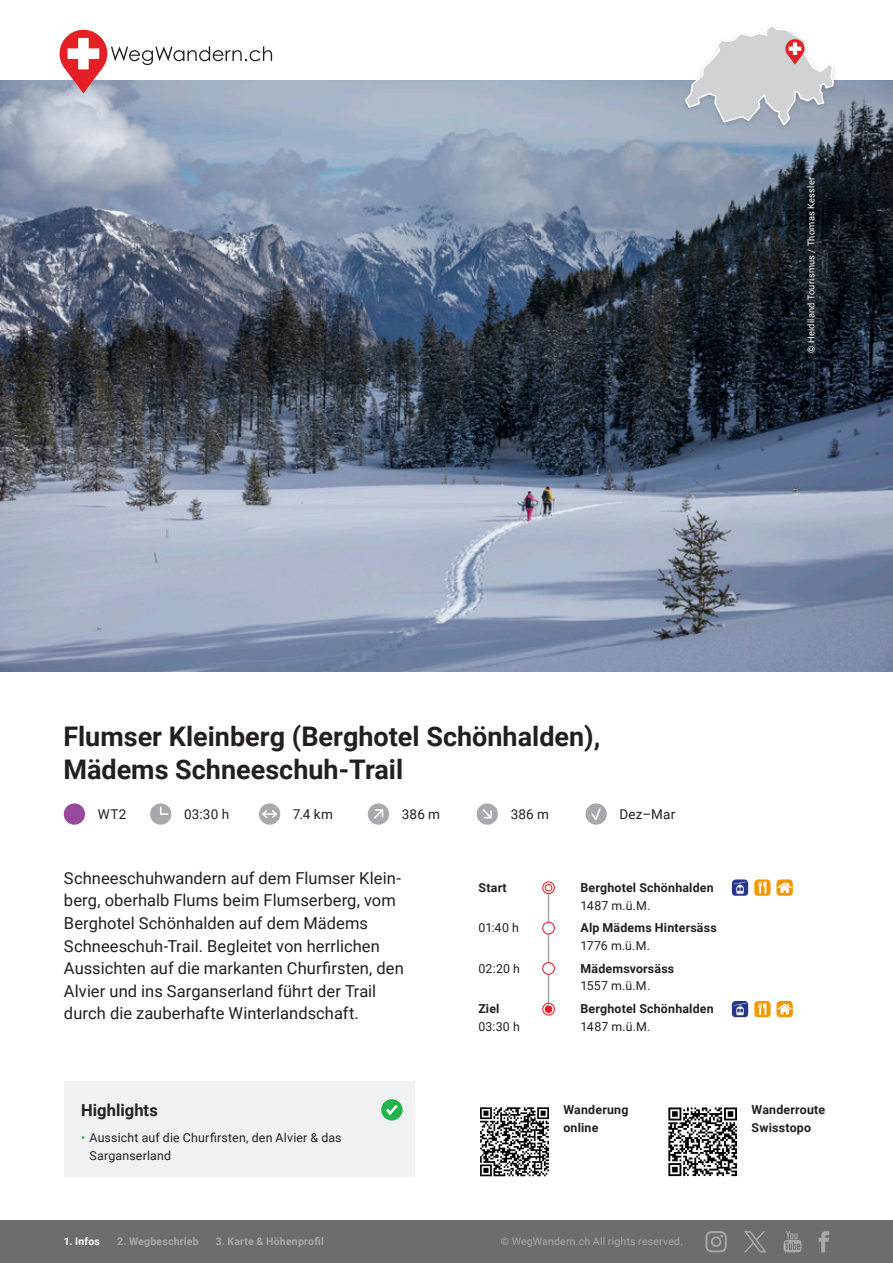
<style>
.page{position:relative;width:893px;height:1263px;background:#fff}
.page>*{position:absolute;margin:0;border:0;box-sizing:border-box;transform-origin:0 0}
._01_titel{font:700 27px/33px "Roboto";color:#231f20}
._03_einleitung{font:16.5px/22.5px "Roboto";letter-spacing:.005em;color:#231f20}
._04_titel_klein{font:700 16.5px "Roboto";letter-spacing:.005em;color:#231f20}
._02_angaben{font:13.5px "Roboto";letter-spacing:.01em;color:#231f20}
._07_routenverlauf{font:700 12.3px/17.7px "Roboto";letter-spacing:.015em;color:#231f20}
._07_routenverlauf-2{font:12.3px/17.5px "Roboto";letter-spacing:.015em;color:#231f20}
._10_text_klein{font:700 12.3px/17.5px "Roboto";letter-spacing:.015em;color:#231f20}
.t1{font:700 10.5px "Roboto";letter-spacing:.025em;color:#a8a9ad}
.t2{font:10.5px "Roboto";letter-spacing:.02em;color:#a8a9ad}
.t3{font:700 10.5px "Roboto";letter-spacing:.02em;color:#fff}
._04_titel_klein-2{font:9.3px "Roboto";letter-spacing:.025em;color:#fff}
.s1{font-weight:400}
.s2{color:#23b24b}
</style>
<div class="page">
<div style="left:0;top:1220px;width:893px;height:43px;background:#6c6d70"></div>
<svg style="left:705px;top:1231px;width:22px;height:21px"></svg>
<svg style="left:783px;top:1231px;width:19px;height:21px"></svg>
<svg style="left:819px;top:1231px;width:10px;height:21px"></svg>
<svg style="left:744px;top:1231px;width:22px;height:21px"></svg>
<img style="left:0;top:81px;width:893px;height:591px">
<div style="left:808px;top:177px;width:8px;height:177px;background:#231f20;opacity:.75"></div>
<hr style="left:548px;top:886px;width:1px;height:121px;background:#a8a9ad">
<div style="left:64px;top:803px;width:21px;height:22px;background:#98499b;border-radius:50%"></div>
<div style="left:150px;top:803px;width:21px;height:22px;background:#a8a9ad;border-radius:50%"></div>
<svg style="left:160px;top:806px;width:8px;height:9px"></svg>
<div style="left:259px;top:803px;width:21px;height:22px;background:#a8a9ad;border-radius:50%"></div>
<svg style="left:262px;top:810px;width:15px;height:8px"></svg>
<div style="left:368px;top:803px;width:21px;height:22px;background:#a8a9ad;border-radius:50%"></div>
<svg style="left:374px;top:809px;width:9px;height:9px"></svg>
<div style="left:477px;top:803px;width:21px;height:22px;background:#a8a9ad;border-radius:50%"></div>
<svg style="left:482px;top:809px;width:10px;height:9px"></svg>
<div style="left:585px;top:803px;width:22px;height:22px;background:#a8a9ad;border-radius:50%"></div>
<svg style="left:591px;top:808px;width:10px;height:12px"></svg>
<svg style="left:543px;top:882px;width:11px;height:11px"></svg>
<div style="left:542px;top:881px;width:13px;height:13px;border:1px solid #e41f25;border-radius:50%"></div>
<div style="left:545px;top:884px;width:7px;height:7px;border:1px solid #e41f25;border-radius:50%"></div>
<svg style="left:732px;top:879px;width:16px;height:17px"></svg>
<svg style="left:754px;top:879px;width:39px;height:17px"></svg>
<div style="left:543px;top:922px;width:11px;height:12px;background:#fff;border-radius:50%"></div>
<div style="left:542px;top:922px;width:13px;height:12px;border:1px solid #e41f25;border-radius:50%"></div>
<div style="left:543px;top:962px;width:11px;height:12px;background:#fff;border-radius:50%"></div>
<div style="left:542px;top:962px;width:13px;height:13px;border:1px solid #e41f25;border-radius:50%"></div>
<svg style="left:543px;top:1003px;width:11px;height:12px"></svg>
<div style="left:542px;top:1003px;width:13px;height:12px;border:1px solid #e41f25;border-radius:50%"></div>
<div style="left:545px;top:1006px;width:7px;height:6px;background:#e41f25;border-radius:50%"></div>
<div style="left:545px;top:1005px;width:7px;height:8px;border:1px solid #e41f25;border-radius:50%"></div>
<svg style="left:732px;top:1001px;width:16px;height:16px"></svg>
<svg style="left:754px;top:1001px;width:39px;height:16px"></svg>
<svg style="left:480px;top:1176px;width:66px;height:1px"></svg>
<svg style="left:480px;top:1107px;width:69px;height:69px"></svg>
<svg style="left:668px;top:1176px;width:69px;height:1px"></svg>
<svg style="left:668px;top:1107px;width:69px;height:69px"></svg>
<div style="left:64px;top:1082px;width:351px;height:95px;background:#f0f1f2"></div>
<div style="left:381px;top:1099px;width:21px;height:21px;background:#23b24b;border-radius:50%"></div>
<svg style="left:386px;top:1105px;width:12px;height:10px"></svg>
<svg style="left:57px;top:29px;width:215px;height:65px"></svg>
<div style="left:681px;top:22px;width:157px;height:109px;background:#231f20;opacity:.15"></div>
<svg style="left:684px;top:24px;width:151px;height:103px"></svg>
<p class="_04_titel_klein-2" style="left:805px;top:353px;width:177px;rotate:-90deg">© Heidiland Tourismus / Thomas Kessler</p>
<p class="_01_titel" style="left:63px;top:719px;width:539px">Flumser Kleinberg (Berghotel Schönhalden),<br>Mädems Schneeschuh-Trail</p>
<p class="_02_angaben" style="left:98px;top:805px;width:30px">WT2</p>
<p class="_02_angaben" style="left:184px;top:805px;width:46px">03:30 h</p>
<p class="_02_angaben" style="left:293px;top:805px;width:41px">7.4 km</p>
<p class="_02_angaben" style="left:402px;top:805px;width:40px">386 m</p>
<p class="_02_angaben" style="left:511px;top:805px;width:40px">386 m</p>
<p class="_02_angaben" style="left:620px;top:805px;width:57px">Dez–Mar</p>
<p class="_03_einleitung" style="left:64px;top:866px;width:341px">Schneeschuhwandern auf dem Flumser Klein&shy;berg, oberhalb Flums beim Flumserberg, vom Berghotel Schönhalden auf dem Mädems Schneeschuh-Trail. Begleitet von herrlichen Aussichten auf die markanten Churfirsten, den Alvier und ins Sarganserland führt der Trail durch die zauberhafte Winterlandschaft.</p>
<p class="_07_routenverlauf" style="left:478px;top:878px;width:30px">Start</p>
<p class="_07_routenverlauf" style="left:580px;top:878px;width:135px">Berghotel Schönhalden<br><span class="s1">1487 m.ü.M.</span></p>
<p class="_07_routenverlauf-2" style="left:478px;top:919px;width:42px">01:40 h</p>
<p class="_07_routenverlauf" style="left:580px;top:919px;width:138px">Alp Mädems Hintersäss<br><span class="s1">1776 m.ü.M.</span></p>
<p class="_07_routenverlauf-2" style="left:478px;top:959px;width:43px">02:20 h</p>
<p class="_07_routenverlauf" style="left:580px;top:959px;width:95px">Mädemsvorsäss<br><span class="s1">1557 m.ü.M.</span></p>
<p class="_07_routenverlauf" style="left:478px;top:1000px;width:23px">Ziel</p>
<p class="_07_routenverlauf" style="left:580px;top:1000px;width:135px">Berghotel Schönhalden</p>
<p class="_07_routenverlauf-2" style="left:478px;top:1017px;width:43px">03:30 h</p>
<p class="_07_routenverlauf-2" style="left:580px;top:1017px;width:72px">1487 m.ü.M.</p>
<p class="_04_titel_klein" style="left:81px;top:1099px;width:78px">Highlights</p>
<p class="_07_routenverlauf-2" style="left:90px;top:1129px;width:254px;text-indent:-9px"><span class="s2">•</span> Aussicht auf die Churfirsten, den Alvier &amp; das<br>Sarganserland</p>
<p class="t3" style="left:64px;top:1234px;width:38px">1. Infos</p>
<p class="t1" style="left:117px;top:1234px;width:83px">2. Wegbeschrieb</p>
<p class="t1" style="left:216px;top:1234px;width:110px">3. Karte &amp; Höhenprofil</p>
<p class="_10_text_klein" style="left:563px;top:1101px;width:66px">Wanderung online</p>
<p class="_10_text_klein" style="left:752px;top:1101px;width:75px">Wanderroute<br>Swisstopo</p>
<p class="t2" style="left:501px;top:1234px;width:184px">© WegWandern.ch All rights reserved.</p>
</div>
